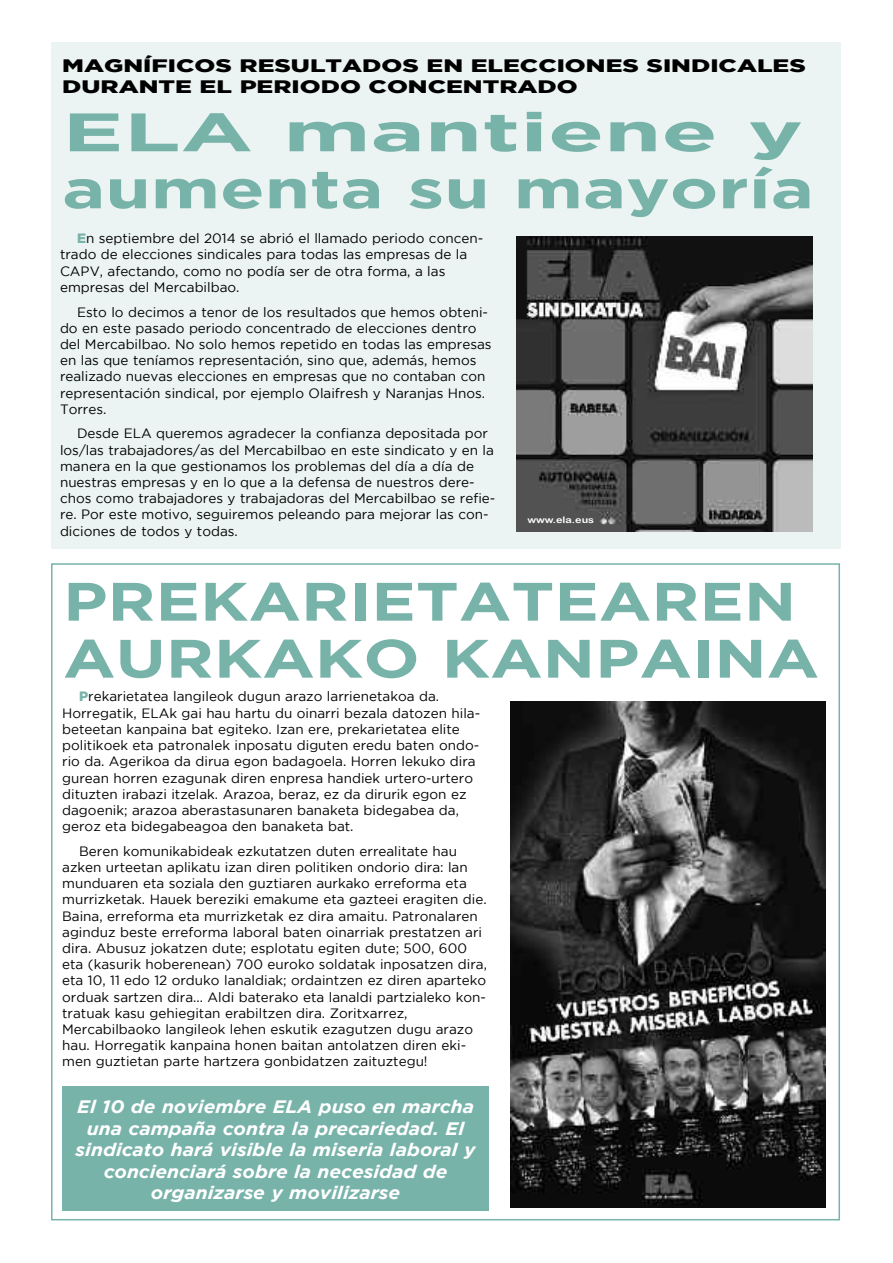
<style>
.page{position:relative;width:893px;height:1263px;background:#fff}
.page>*{position:absolute;margin:0;border:0;box-sizing:border-box;transform-origin:0 0}
.t1{font:700 54px/57px "Gotham";color:#78b3aa;scale:1.23 1}
.t2{font:700 54px/57px "Gotham";color:#78b3aa;scale:1.7 1}
.t3{font:italic 700 18px/21.6px "Gotham";color:#fff;text-align:center;scale:1.07 1}
.t4{font:900 18px/21.6px "Gotham";color:#000;scale:1.4 1}
.t5{font:13.5px/16.2px "Gotham";color:#000}
.t6{font:9px "Arial Rounded MT Bold";color:#fff;scale:1.2 1}
.s1{font-weight:900;color:#78b3aa}
</style>
<div class="page">
<div style="left:51px;top:43px;width:789px;height:506px;background:#ebf4f2"></div>
<img style="left:516px;top:236px;width:296px;height:295px">
<div style="left:62px;top:1086px;width:427px;height:125px;background:#78b3aa"></div>
<img style="left:510px;top:701px;width:315px;height:507px">
<h2 class="t4" style="left:62px;top:56px;width:533px">MAGNÍFICOS RESULTADOS EN ELECCIONES SINDICALES<br>DURANTE EL PERIODO CONCENTRADO</h2>
<h1 class="t2" style="left:62px;top:107px;width:444px">ELA mantiene y aumenta su mayoría</h1>
<p class="t5" style="left:60px;top:231px;width:425px;text-indent:17px"><span class="s1">E</span>n septiembre del 2014 se abrió el llamado periodo concen&shy;trado de elecciones sindicales para todas las empresas de la CAPV, afectando, como no podía ser de otra forma, a las empresas del Mercabilbao.</p>
<p class="t5" style="left:60px;top:305px;width:433px;text-indent:17px">Esto lo decimos a tenor de los resultados que hemos obteni&shy;do en este pasado periodo concentrado de elecciones dentro del Mercabilbao. No solo hemos repetido en todas las empresas en las que teníamos representación, sino que, además, hemos realizado nuevas elecciones en empresas que no contaban con representación sindical, por ejemplo Olaifresh y Naranjas Hnos.<br>Torres.</p>
<p class="t5" style="left:60px;top:426px;width:437px;text-indent:17px">Desde ELA queremos agradecer la confianza depositada por los/las trabajadores/as del Mercabilbao en este sindicato y en la manera en la que gestionamos los problemas del día a día de nuestras empresas y en lo que a la defensa de nuestros dere&shy;chos como trabajadores y trabajadoras del Mercabilbao se refie&shy;re. Por este motivo, seguiremos peleando para mejorar las con&shy;diciones de todos y todas.</p>
<p class="t6" style="left:527px;top:515px;width:57px">www.ela.eus</p>
<h1 class="t1" style="left:63px;top:577px;width:616px">PREKARIETATEAREN<br>AURKAKO KANPAINA</h1>
<p class="t5" style="left:62px;top:689px;width:420px;text-indent:17px"><span class="s1">P</span>rekarietatea langileok dugun arazo larrienetakoa da.<br>Horregatik, ELAk gai hau hartu du oinarri bezala datozen hila&shy;beteetan kanpaina bat egiteko. Izan ere, prekarietatea elite politikoek eta patronalek inposatu diguten eredu baten ondo&shy;rio da. Agerikoa da dirua egon badagoela. Horren lekuko dira gurean horren ezagunak diren enpresa handiek urtero-urtero dituzten irabazi itzelak. Arazoa, beraz, ez da dirurik egon ez dagoenik; arazoa aberastasunaren banaketa bidegabea da, geroz eta bidegabeagoa den banaketa bat.</p>
<p class="t5" style="left:62px;top:844px;width:426px;text-indent:17px">Beren komunikabideak ezkutatzen duten errealitate hau azken urteetan aplikatu izan diren politiken ondorio dira: lan munduaren eta soziala den guztiaren aurkako erreforma eta murrizketak. Hauek bereziki emakume eta gazteei eragiten die.<br>Baina, erreforma eta murrizketak ez dira amaitu. Patronalaren aginduz beste erreforma laboral baten oinarriak prestatzen ari dira. Abusuz jokatzen dute; esplotatu egiten dute; 500, 600 eta (kasurik hoberenean) 700 euroko soldatak inposatzen dira, eta 10, 11 edo 12 orduko lanaldiak; ordaintzen ez diren aparteko orduak sartzen dira... Aldi baterako eta lanaldi partzialeko kon&shy;tratuak kasu gehiegitan erabiltzen dira. Zoritxarrez, Mercabilbaoko langileok lehen eskutik ezagutzen dugu arazo hau. Horregatik kanpaina honen baitan antolatzen diren eki&shy;men guztietan parte hartzera gonbidatzen zaituztegu!</p>
<h2 class="t3" style="left:76px;top:1097px;width:375px">El 10 de noviembre ELA puso en marcha una campaña contra la precariedad. El sindicato hará visible la miseria laboral y concienciará sobre la necesidad de organizarse y movilizarse</h2>
</div>
